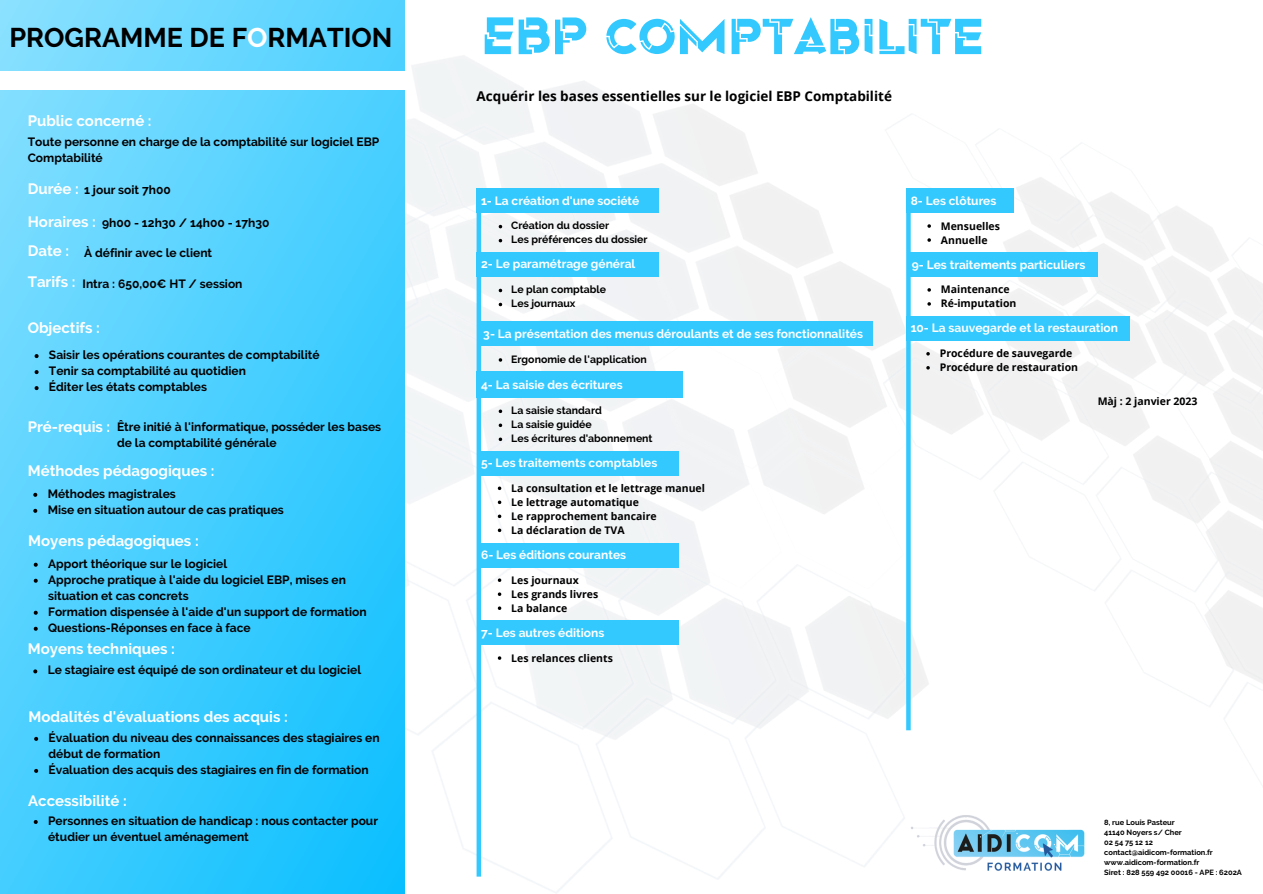
<style>
.page{position:relative;width:1263px;height:894px;background:#fff}
.page>*{position:absolute;margin:0;border:0;box-sizing:border-box;transform-origin:0 0}
.t1{font:52.5px "Origin Tech Demo";color:#33c9ff}
.t2{font:700 27px "Raleway";color:#000}
.t3{font:700 15px "Raleway";color:#fff}
.t4{font:700 13.5px "Open Sans";color:#000}
.t5{font:700 12px/16px "Raleway";color:#000}
.t6{font:700 12px "Raleway";color:#fff}
.t7{font:700 10.5px "Open Sans";color:#000}
.t8{font:700 10.5px "Raleway";color:#000}
.t9{font:700 7.5px "Raleway";color:#000}
.s1{color:#fff}
</style>
<div class="page">
<img style="left:404px;top:0;width:859px;height:893px">
<svg style="left:0;top:0;width:404px;height:893px;background:#4acfff"></svg>
<hr style="left:477px;top:189px;width:4px;height:687px;background:#33c9ff">
<div style="left:906px;top:189px;width:5px;height:541px;background:#33c9ff"></div>
<div style="left:477px;top:189px;width:182px;height:24px;background:#33c9ff"></div>
<div style="left:477px;top:252px;width:182px;height:24px;background:#33c9ff"></div>
<div style="left:0;top:71px;width:411px;height:18px;background:#fff"></div>
<div style="left:479px;top:322px;width:393px;height:24px;background:#33c9ff"></div>
<div style="left:477px;top:371px;width:206px;height:26px;background:#33c9ff"></div>
<div style="left:906px;top:189px;width:108px;height:24px;background:#33c9ff"></div>
<div style="left:907px;top:253px;width:191px;height:24px;background:#33c9ff"></div>
<svg style="left:35px;top:354px;width:4px;height:4px"></svg>
<svg style="left:35px;top:370px;width:4px;height:4px"></svg>
<svg style="left:35px;top:386px;width:4px;height:4px"></svg>
<svg style="left:33px;top:492px;width:4px;height:4px"></svg>
<svg style="left:33px;top:508px;width:4px;height:4px"></svg>
<svg style="left:34px;top:562px;width:4px;height:4px"></svg>
<svg style="left:34px;top:578px;width:4px;height:4px"></svg>
<svg style="left:34px;top:610px;width:4px;height:4px"></svg>
<svg style="left:34px;top:626px;width:4px;height:4px"></svg>
<svg style="left:33px;top:669px;width:4px;height:4px"></svg>
<svg style="left:34px;top:736px;width:4px;height:4px"></svg>
<svg style="left:34px;top:768px;width:4px;height:4px"></svg>
<svg style="left:34px;top:819px;width:4px;height:4px"></svg>
<svg style="left:499px;top:302px;width:3px;height:4px"></svg>
<svg style="left:927px;top:224px;width:4px;height:4px"></svg>
<svg style="left:927px;top:238px;width:4px;height:4px"></svg>
<svg style="left:927px;top:288px;width:4px;height:3px"></svg>
<svg style="left:927px;top:302px;width:4px;height:3px"></svg>
<div style="left:477px;top:451px;width:201px;height:24px;background:#33c9ff"></div>
<svg style="left:498px;top:486px;width:3px;height:4px"></svg>
<svg style="left:498px;top:500px;width:3px;height:4px"></svg>
<svg style="left:498px;top:514px;width:3px;height:4px"></svg>
<svg style="left:498px;top:528px;width:3px;height:4px"></svg>
<div style="left:477px;top:543px;width:201px;height:24px;background:#33c9ff"></div>
<div style="left:477px;top:620px;width:201px;height:24px;background:#33c9ff"></div>
<div style="left:906px;top:316px;width:224px;height:24px;background:#33c9ff"></div>
<svg style="left:926px;top:352px;width:4px;height:3px"></svg>
<svg style="left:926px;top:366px;width:4px;height:3px"></svg>
<svg style="left:499px;top:409px;width:3px;height:4px"></svg>
<svg style="left:499px;top:423px;width:3px;height:4px"></svg>
<svg style="left:499px;top:437px;width:3px;height:4px"></svg>
<img style="left:910px;top:810px;width:179px;height:67px">
<p class="t2" style="left:9px;top:22px;width:385px">PROGRAMME DE F<span class="s1">O</span>RMATION</p>
<p class="t3" style="left:28px;top:112px;width:125px">Public concerné :</p>
<p class="t5" style="left:28px;top:134px;width:353px">Toute personne en charge de la comptabilité sur logiciel EBP</p>
<p class="t5" style="left:28px;top:150px;width:77px">Comptabilité</p>
<p class="t3" style="left:28px;top:180px;width:53px">Durée :</p>
<p class="t3" style="left:28px;top:213px;width:70px">Horaires :</p>
<p class="t3" style="left:28px;top:242px;width:43px">Date :</p>
<p class="t3" style="left:28px;top:273px;width:49px">Tarifs :</p>
<p class="t5" style="left:84px;top:181px;width:88px">1 jour soit 7h00</p>
<p class="t5" style="left:102px;top:214px;width:169px">9h00 - 12h30 / 14h00 - 17h30</p>
<p class="t5" style="left:84px;top:245px;width:130px">À définir avec le client</p>
<p class="t5" style="left:83px;top:276px;width:161px">Intra : 650,00€ HT / session</p>
<p class="t3" style="left:28px;top:319px;width:74px">Objectifs :</p>
<p class="t5" style="left:49px;top:347px;width:272px">Saisir les opérations courantes de comptabilité</p>
<p class="t5" style="left:49px;top:363px;width:199px">Tenir sa comptabilité au quotidien</p>
<p class="t5" style="left:49px;top:379px;width:160px">Éditer les états comptables</p>
<p class="t3" style="left:28px;top:418px;width:84px">Pré-requis :</p>
<p class="t5" style="left:117px;top:419px;width:266px">Être initié à l'informatique, posséder les bases de la comptabilité générale</p>
<p class="t3" style="left:28px;top:461px;width:188px">Méthodes pédagogiques :</p>
<p class="t5" style="left:48px;top:485px;width:130px">Méthodes magistrales</p>
<p class="t5" style="left:48px;top:501px;width:238px">Mise en situation autour de cas pratiques</p>
<p class="t3" style="left:28px;top:531px;width:172px">Moyens pédagogiques :</p>
<p class="t5" style="left:48px;top:555px;width:181px">Apport théorique sur le logiciel</p>
<p class="t5" style="left:48px;top:571px;width:299px">Approche pratique à l'aide du logiciel EBP, mises en situation et cas concrets</p>
<p class="t5" style="left:48px;top:603px;width:320px">Formation dispensée à l'aide d'un support de formation</p>
<p class="t5" style="left:48px;top:619px;width:204px">Questions-Réponses en face à face</p>
<p class="t3" style="left:28px;top:640px;width:148px">Moyens techniques :</p>
<p class="t5" style="left:48px;top:662px;width:315px">Le stagiaire est équipé de son ordinateur et du logiciel</p>
<p class="t3" style="left:29px;top:707px;width:261px">Modalités d'évaluations des acquis :</p>
<p class="t5" style="left:49px;top:729px;width:333px">Évaluation du niveau des connaissances des stagiaires en début de formation</p>
<p class="t5" style="left:49px;top:761px;width:322px">Évaluation des acquis des stagiaires en fin de formation</p>
<p class="t3" style="left:28px;top:791px;width:100px">Accessibilité :</p>
<p class="t5" style="left:48px;top:812px;width:331px">Personnes en situation de handicap : nous contacter pour étudier un éventuel aménagement</p>
<p class="t1" style="left:482px;top:12px;width:497px">EBP COMPTABILITÉ</p>
<p class="t4" style="left:477px;top:87px;width:417px">Acquérir les bases essentielles sur le logiciel EBP Comptabilité</p>
<p class="t6" style="left:481px;top:193px;width:160px">1- La création d'une société</p>
<p class="t8" style="left:511px;top:219px;width:99px">Création du dossier</p>
<p class="t8" style="left:511px;top:233px;width:138px">Les préférences du dossier</p>
<p class="t8" style="left:511px;top:283px;width:96px">Le plan comptable</p>
<p class="t8" style="left:511px;top:297px;width:66px">Les journaux</p>
<p class="t6" style="left:481px;top:257px;width:156px">2- Le paramétrage général</p>
<p class="t6" style="left:483px;top:326px;width:381px">3- La présentation des menus déroulants et de ses fonctionnalités</p>
<p class="t6" style="left:481px;top:377px;width:143px">4- La saisie des écritures</p>
<p class="t8" style="left:511px;top:352px;width:137px">Ergonomie de l'application</p>
<p class="t8" style="left:511px;top:404px;width:92px">La saisie standard</p>
<p class="t8" style="left:511px;top:418px;width:82px">La saisie guidée</p>
<p class="t8" style="left:511px;top:432px;width:143px">Les écritures d'abonnement</p>
<p class="t6" style="left:481px;top:455px;width:178px">5- Les traitements comptables</p>
<p class="t7" style="left:511px;top:480px;width:195px">La consultation et le lettrage manuel</p>
<p class="t7" style="left:511px;top:494px;width:129px">Le lettrage automatique</p>
<p class="t7" style="left:511px;top:508px;width:147px">Le rapprochement bancaire</p>
<p class="t7" style="left:511px;top:522px;width:115px">La déclaration de TVA</p>
<p class="t6" style="left:481px;top:547px;width:147px">6- Les éditions courantes</p>
<p class="t7" style="left:511px;top:572px;width:69px">Les journaux</p>
<p class="t7" style="left:511px;top:586px;width:89px">Les grands livres</p>
<p class="t7" style="left:511px;top:600px;width:57px">La balance</p>
<p class="t6" style="left:481px;top:625px;width:125px">7- Les autres éditions</p>
<p class="t7" style="left:511px;top:650px;width:103px">Les relances clients</p>
<p class="t6" style="left:911px;top:193px;width:87px">8- Les clôtures</p>
<p class="t7" style="left:941px;top:218px;width:61px">Mensuelles</p>
<p class="t7" style="left:941px;top:232px;width:48px">Annuelle</p>
<p class="t6" style="left:912px;top:257px;width:175px">9- Les traitements particuliers</p>
<p class="t7" style="left:941px;top:282px;width:70px">Maintenance</p>
<p class="t7" style="left:941px;top:296px;width:77px">Ré-imputation</p>
<p class="t6" style="left:911px;top:321px;width:209px">10- La sauvegarde et la restauration</p>
<p class="t7" style="left:940px;top:346px;width:134px">Procédure de sauvegarde</p>
<p class="t7" style="left:940px;top:360px;width:140px">Procédure de restauration</p>
<p class="t7" style="left:1098px;top:393px;width:101px">Màj : 2 janvier 2023</p>
<p class="t9" style="left:1104px;top:817px;width:72px">8, rue Louis Pasteur</p>
<p class="t9" style="left:1104px;top:827px;width:79px">41140 Noyers s/ Cher</p>
<p class="t9" style="left:1104px;top:837px;width:50px">02 54 75 12 12</p>
<p class="t9" style="left:1104px;top:847px;width:110px">contact@aidicom-formation.fr</p>
<p class="t9" style="left:1104px;top:857px;width:97px">www.aidicom-formation.fr</p>
<p class="t9" style="left:1104px;top:867px;width:139px">Siret : 828 559 492 00016 - APE : 6202A</p>
</div>
